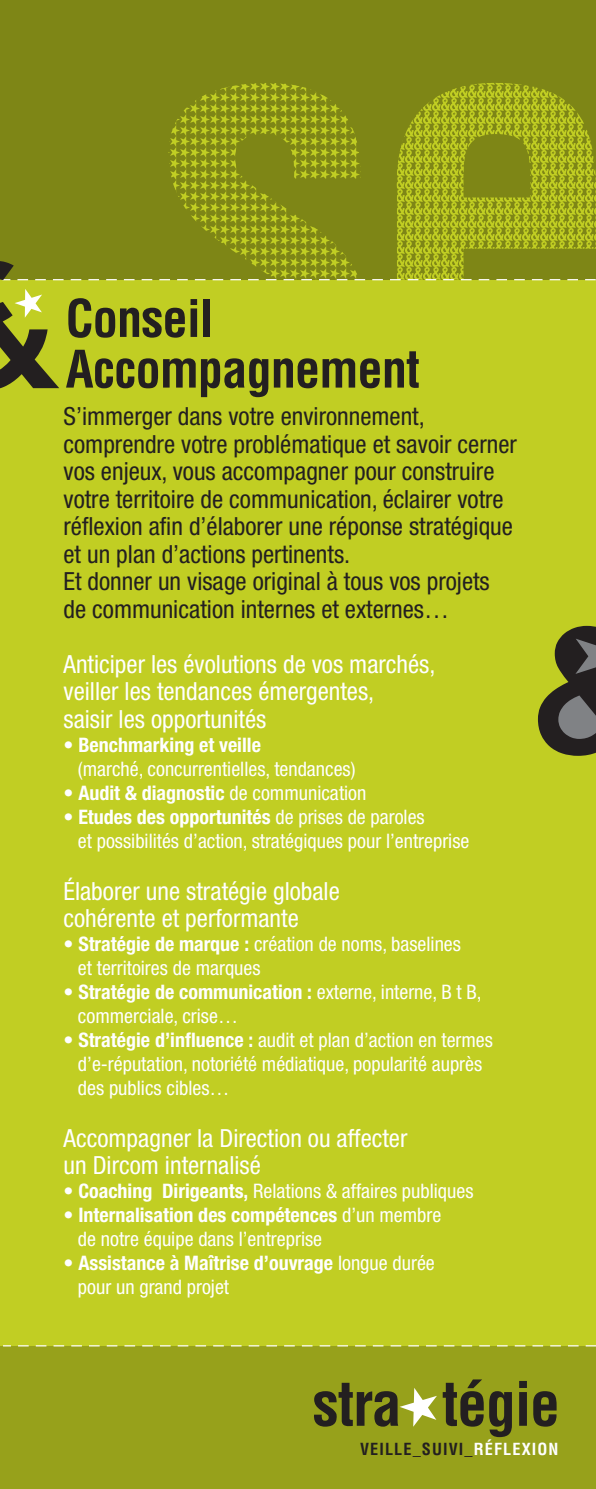
<style>
.page{position:relative;width:596px;height:1489px;background:#fff}
.page>*{position:absolute;margin:0;border:0;box-sizing:border-box;transform-origin:0 0}
.t1{font:700 condensed 59.75px "Helvetica";letter-spacing:-.02em;color:#231f20}
.t2{font:700 condensed 50.5px/50.8px "Helvetica";letter-spacing:-.02em;color:#231f20}
.t3{font:condensed 25px/27.5px "Helvetica Neue";color:#231f20}
.t4{font:condensed 25px/27.5px "Helvetica Neue";color:#fff}
.t5{font:condensed 20px/24px "Helvetica Neue";color:#fff}
.t6{font:700 condensed 20px/24px "Helvetica Neue";color:#fff}
.t7{font:700 condensed 16.25px "Helvetica";letter-spacing:.065em;color:#231f20}
.s1{font-weight:700}
.s2{font-weight:400}
.s3{color:#fff}
</style>
<div class="page">
<div style="left:0;top:0;width:595px;height:1488px;background:#c1ce23"></div>
<div style="left:0;top:1345px;width:595px;height:143px;background:#97a11b"></div>
<svg style="left:400px;top:1388px;width:36px;height:38px"></svg>
<div style="left:0;top:0;width:595px;height:279px;background:#7e8616"></div>
<svg style="left:168px;top:83px;width:193px;height:177px"></svg>
<svg style="left:396px;top:83px;width:199px;height:177px"></svg>
<svg style="left:3px;top:1345px;width:592px;height:1px"></svg>
<svg style="left:0;top:260px;width:595px;height:129px"></svg>
<svg style="left:538px;top:626px;width:57px;height:129px"></svg>
<p class="t2" style="left:66px;top:293px;width:356px">Conseil<br>Accompagnement</p>
<p class="t3" style="left:63px;top:402px;width:454px">S’immerger dans votre environnement, comprendre votre problématique et savoir cerner vos enjeux, vous accompagner pour construire votre territoire de communication, éclairer votre réflexion afin d’élaborer une réponse stratégique et un plan d’actions pertinents.<br>Et donner un visage original à tous vos projets de communication internes et externes…</p>
<p class="t4" style="left:63px;top:650px;width:373px">Anticiper les évolutions de vos marchés, veiller les tendances émergentes,<br>saisir les opportunités</p>
<p class="t5" style="left:78px;top:732px;width:279px;text-indent:-14px">• <span class="s1">Benchmarking et veille<br></span>(marché, concurrentielles, tendances)</p>
<p class="t5" style="left:63px;top:780px;width:304px">• <span class="s1">Audit &amp; diagnostic</span> de communication</p>
<p class="t5" style="left:78px;top:804px;width:393px;text-indent:-14px">• <span class="s1">Etudes des opportunités</span> de prises de paroles<br>et possibilités d’action, stratégiques pour l’entreprise</p>
<p class="t4" style="left:63px;top:876px;width:278px">Élaborer une stratégie globale cohérente et performante</p>
<p class="t5" style="left:78px;top:931px;width:384px;text-indent:-14px"><span class="s1">• Stratégie de marque :</span> création de noms, baselines et territoires de marques</p>
<p class="t5" style="left:78px;top:979px;width:405px;text-indent:-14px"><span class="s1">• Stratégie de communication :</span> externe, interne, B t B, commerciale, crise…</p>
<p class="t5" style="left:78px;top:1027px;width:416px;text-indent:-14px"><span class="s1">• Stratégie d’influence :</span> audit et plan d’action en termes d’e-réputation, notoriété médiatique, popularité auprès des publics cibles…</p>
<p class="t4" style="left:63px;top:1123px;width:345px">Accompagner la Direction ou affecter un Dircom internalisé</p>
<p class="t5" style="left:63px;top:1178px;width:411px"><span class="s1">• Coaching Dirigeants,</span> Relations &amp; affaires publiques</p>
<p class="t5" style="left:78px;top:1202px;width:365px;text-indent:-14px"><span class="s1">• Internalisation des compétences</span> d’un membre de notre équipe dans l’entreprise</p>
<p class="t6" style="left:78px;top:1250px;width:358px;text-indent:-14px">• Assistance à Maîtrise d’ouvrage <span class="s2">longue durée pour un grand projet</span></p>
<p class="t1" style="left:312px;top:1367px;width:249px">stra tégie</p>
<p class="t7" style="left:360px;top:1439px;width:200px">VEILLE_SUIVI_<span class="s3">RÉFLEXION</span></p>
</div>
